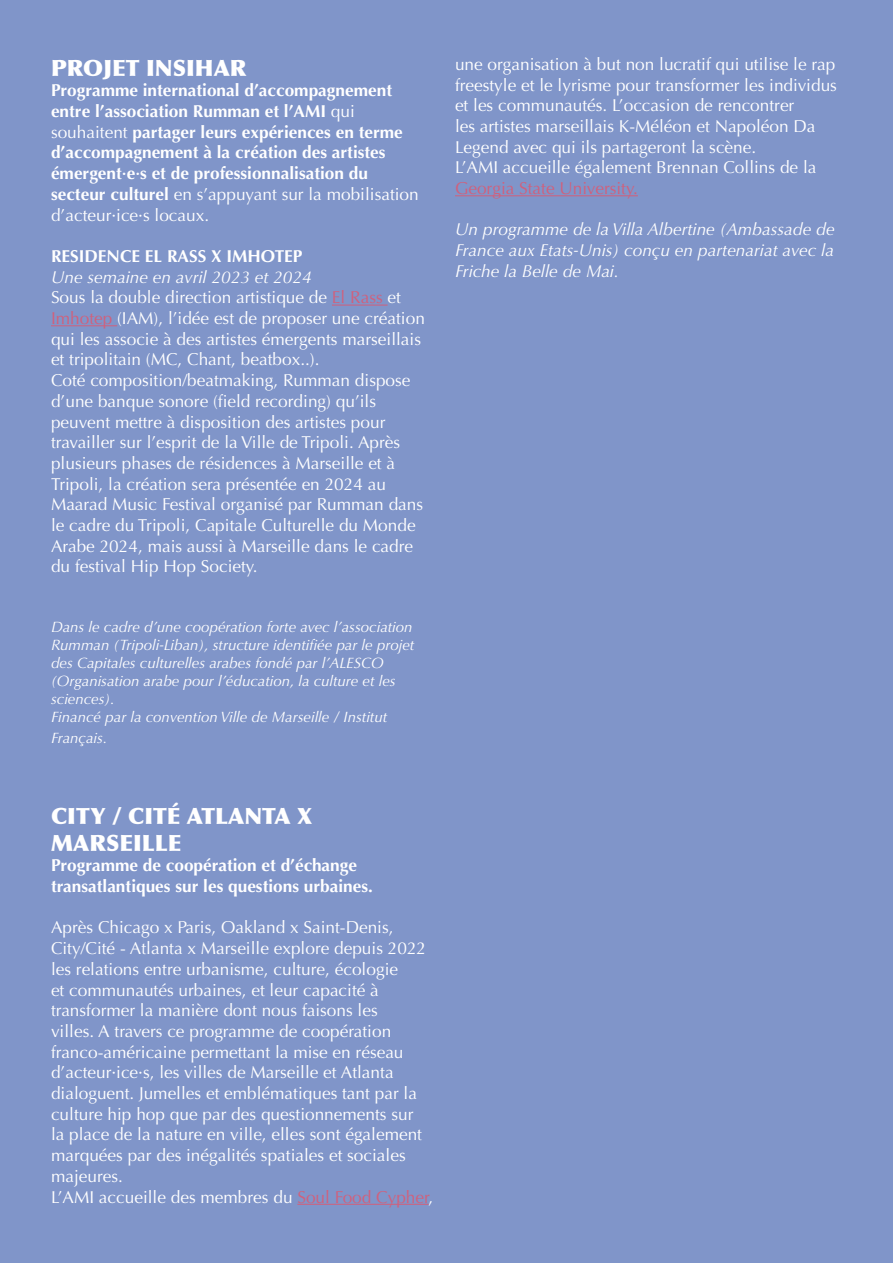
<style>
.page{position:relative;width:893px;height:1263px;background:#8095c9}
.page>*{position:absolute;margin:0;border:0;box-sizing:border-box;transform-origin:0 0}
.t1{font:900 22.5px/27px "Optima";color:#fff}
.t2{font:17.25px/20.7px "Optima";color:#fff}
.t3{font:700 17.25px/20.7px "Optima";color:#fff}
.t4{font:italic 17.25px/20.7px "Optima";color:#fff;text-align:justify}
.t5{font:17.25px "Optima";color:#d1607c}
.t6{font:italic 15px/18px "Optima";color:#fff}
.s1{font-weight:400}
.s2{font-style:italic}
.s3{color:#d1607c}
</style>
<div class="page">
<hr style="left:332px;top:305px;width:56px;height:1px;background:#d1607c">
<hr style="left:51px;top:325px;width:66px;height:1px;background:#d1607c">
<hr style="left:297px;top:1204px;width:132px;height:1px;background:#d1607c">
<hr style="left:455px;top:195px;width:183px;height:1px;background:#d1607c">
<h1 class="t1" style="left:51px;top:54px;width:197px">PROJET INSIHAR</h1>
<p class="t3" style="left:51px;top:80px;width:369px">Programme international d’accompagnement entre l’association Rumman et l’AMI <span class="s1">qui souhaitent</span> partager leurs expériences en terme d’accompagnement à la création des artistes émergent·e·s et de professionnalisation du secteur culturel <span class="s1">en s’appuyant sur la mobilisation d’acteur·ice·s locaux.</span></p>
<p class="t3" style="left:51px;top:246px;width:253px">RESIDENCE EL RASS X IMHOTEP</p>
<p class="t2" style="left:51px;top:267px;width:375px"><span class="s2">Une semaine en avril 2023 et 2024<br></span>Sous la double direction artistique de <span class="s3">El Rass</span> et <span class="s3">Imhotep</span> (IAM), l’idée est de proposer une création qui les associe à des artistes émergents marseillais et tripolitain (MC, Chant, beatbox..).<br>Coté composition/beatmaking, Rumman dispose d’une banque sonore (field recording) qu’ils peuvent mettre à disposition des artistes pour travailler sur l’esprit de la Ville de Tripoli. Après plusieurs phases de résidences à Marseille et à Tripoli, la création sera présentée en 2024 au Maarad Music Festival organisé par Rumman dans le cadre du Tripoli, Capitale Culturelle du Monde Arabe 2024, mais aussi à Marseille dans le cadre du festival Hip Hop Society.</p>
<p class="t6" style="left:51px;top:618px;width:365px">Dans le cadre d’une coopération forte avec l’association Rumman (Tripoli-Liban), structure identifiée par le projet des Capitales culturelles arabes fondé par l’ALESCO (Organisation arabe pour l’éducation, la culture et les sciences).<br>Financé par la convention Ville de Marseille / Institut</p>
<p class="t6" style="left:51px;top:729px;width:58px">Français.</p>
<h1 class="t1" style="left:51px;top:802px;width:262px">CITY / CITÉ ATLANTA X<br>MARSEILLE</h1>
<p class="t3" style="left:51px;top:855px;width:323px">Programme de coopération et d’échange transatlantiques sur les questions urbaines.</p>
<p class="t2" style="left:51px;top:917px;width:384px">Après Chicago x Paris, Oakland x Saint-Denis, City/Cité - Atlanta x Marseille explore depuis 2022 les relations entre urbanisme, culture, écologie<br>et communautés urbaines, et leur capacité à transformer la manière dont nous faisons les<br>villes. A travers ce programme de coopération franco-américaine permettant la mise en réseau d’acteur·ice·s, les villes de Marseille et Atlanta dialoguent. Jumelles et emblématiques tant par la culture hip hop que par des questionnements sur<br>la place de la nature en ville, elles sont également marquées par des inégalités spatiales et sociales majeures.<br>L’AMI accueille des membres du <span class="s3">Soul Food Cypher</span>,</p>
<p class="t2" style="left:455px;top:54px;width:383px">une organisation à but non lucratif qui utilise le rap freestyle et le lyrisme pour transformer les individus et les communautés. L’occasion de rencontrer<br>les artistes marseillais K-Méléon et Napoléon Da Legend avec qui ils partageront la scène.<br>L’AMI accueille également Brennan Collins de la</p>
<p class="t5" style="left:455px;top:178px;width:184px">Georgia State University.</p>
<p class="t4" style="left:455px;top:219px;width:381px">Un programme de la Villa Albertine (Ambassade de France aux Etats-Unis) conçu en partenariat avec la Friche la Belle de Mai.</p>
</div>
